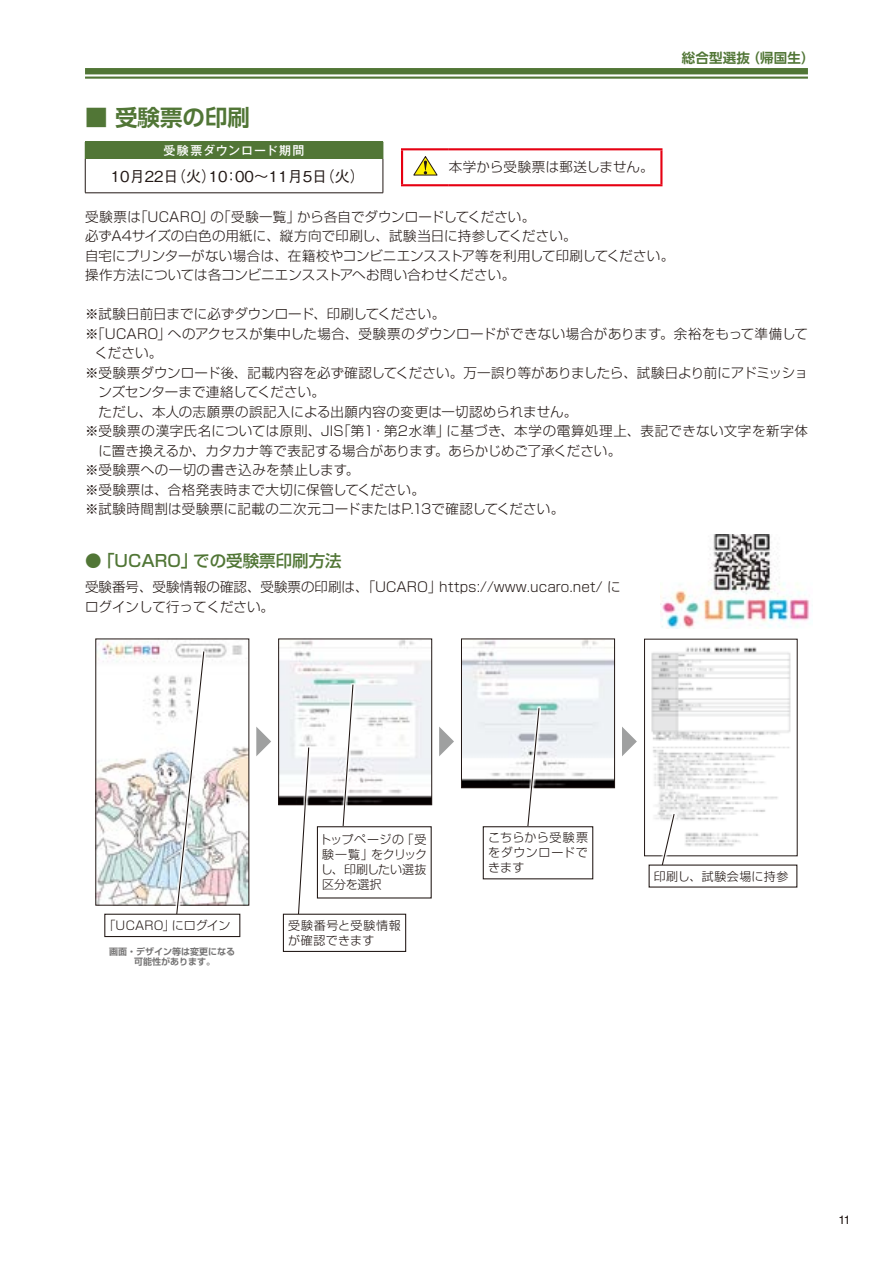
<style>
.page{position:relative;width:893px;height:1263px;background:#fff}
.page>*{position:absolute;margin:0;border:0;box-sizing:border-box;transform-origin:0 0}
.t1{font:700 22.5px "UD Shin Go Pro De";color:#517636}
.t2{font:500 16.5px "Shin Go Pro";color:#517636}
.t3{font:500 15px "Gothic BBB Pro";color:#221815}
.t4{font:300 13.5px/19.5px "Shin Go Pro";letter-spacing:.01em;color:#221815}
.t5{font:300 13.5px "Shin Go Pro";letter-spacing:.04em;color:#221815}
.t6{font:300 13.5px "Shin Go Pro";letter-spacing:.03em;color:#221815}
.t7{font:300 13.5px "Shin Go Pro";letter-spacing:-.01em;color:#221815}
.t8{font:700 13.5px "UD Shin Go Pro De";letter-spacing:.01em;color:#517636}
.t9{font:300 12px/15px "Shin Go Pro";letter-spacing:.02em;color:#221815;text-align:justify}
.t10{font:300 12px/15px "Shin Go Pro";letter-spacing:.045em;color:#221815}
.t11{font:500 12px "Gothic MB101 Pro";letter-spacing:.075em;color:#fff}
.t12{font:12px "Helvetica LT Std";color:#221815}
.t13{font:700 9px/10.5px "Shin Go Pro De";color:#727171;text-align:center}
</style>
<div class="page">
<div style="left:85px;top:68px;width:723px;height:6px;background:#517636"></div>
<hr style="left:85px;top:77px;width:723px;height:2px;background:#517636">
<div style="left:85px;top:142px;width:298px;height:17px;background:#517636"></div>
<hr style="left:85px;top:159px;width:1px;height:34px;background:#221815">
<hr style="left:383px;top:159px;width:1px;height:34px;background:#221815">
<hr style="left:85px;top:193px;width:298px;height:1px;background:#221815">
<svg style="left:383px;top:142px;width:1px;height:17px"></svg>
<hr style="left:401px;top:148px;width:48px;height:2px;background:#e60012">
<hr style="left:401px;top:150px;width:2px;height:34px;background:#e60012">
<hr style="left:449px;top:148px;width:213px;height:2px;background:#e60012">
<hr style="left:660px;top:150px;width:2px;height:34px;background:#e60012">
<hr style="left:401px;top:184px;width:48px;height:2px;background:#e60012">
<hr style="left:449px;top:184px;width:213px;height:2px;background:#e60012">
<svg style="left:413px;top:156px;width:25px;height:19px"></svg>
<img style="left:98px;top:641px;width:149px;height:262px">
<img style="left:280px;top:641px;width:150px;height:162px">
<div style="left:278px;top:639px;width:154px;height:166px;border:1px solid #221815"></div>
<img style="left:463px;top:641px;width:150px;height:145px">
<div style="left:461px;top:639px;width:154px;height:149px;border:1px solid #221815"></div>
<svg style="left:256px;top:727px;width:15px;height:29px"></svg>
<img style="left:651px;top:647px;width:140px;height:200px">
<div style="left:644px;top:639px;width:153px;height:217px;border:1px solid #221815"></div>
<svg style="left:622px;top:727px;width:15px;height:29px"></svg>
<svg style="left:439px;top:727px;width:15px;height:29px"></svg>
<svg style="left:658px;top:812px;width:18px;height:63px"></svg>
<svg style="left:659px;top:813px;width:16px;height:51px"></svg>
<svg style="left:522px;top:706px;width:19px;height:83px"></svg>
<svg style="left:523px;top:707px;width:17px;height:119px"></svg>
<div style="left:296px;top:746px;width:16px;height:181px;background:#fff"></div>
<svg style="left:297px;top:746px;width:13px;height:168px"></svg>
<svg style="left:340px;top:683px;width:15px;height:123px"></svg>
<svg style="left:341px;top:683px;width:13px;height:143px"></svg>
<svg style="left:174px;top:650px;width:33px;height:264px"></svg>
<svg style="left:175px;top:650px;width:30px;height:264px"></svg>
<div style="left:104px;top:914px;width:136px;height:23px;border:1px solid #221815"></div>
<div style="left:317px;top:826px;width:115px;height:72px;border:1px solid #221815"></div>
<div style="left:283px;top:914px;width:123px;height:38px;border:1px solid #221815"></div>
<div style="left:483px;top:826px;width:110px;height:53px;border:1px solid #221815"></div>
<img style="left:661px;top:535px;width:149px;height:93px">
<h1 class="t1" style="left:85px;top:99px;width:166px">■ 受験票の印刷</h1>
<p class="t11" style="left:164px;top:140px;width:143px">受験票ダウンロード期間</p>
<p class="t8" style="left:682px;top:47px;width:134px">総合型選抜（帰国生）</p>
<p class="t4" style="left:449px;top:156px;width:206px">本学から受験票は郵送しません。</p>
<p class="t3" style="left:111px;top:164px;width:255px">10月22日（火）10：00〜11月5日（火）</p>
<p class="t4" style="left:85px;top:205px;width:591px">受験票は「UCARO」の「受験一覧」から各自でダウンロードしてください。<br>必ずA4サイズの白色の用紙に、縦方向で印刷し、試験当日に持参してください。<br>自宅にプリンターがない場合は、在籍校やコンビニエンスストア等を利用して印刷してください。操作方法については各コンビニエンスストアへお問い合わせください。</p>
<p class="t4" style="left:85px;top:303px;width:362px">※試験日前日までに必ずダウンロード、印刷してください。</p>
<p class="t4" style="left:85px;top:322px;width:724px">※「UCARO」へのアクセスが集中した場合、受験票のダウンロードができない場合があります。余裕をもって準備して</p>
<p class="t4" style="left:95px;top:342px;width:69px">ください。</p>
<p class="t4" style="left:85px;top:361px;width:724px">※受験票ダウンロード後、記載内容を必ず確認してください。万一誤り等がありましたら、試験日より前にアドミッショ</p>
<p class="t7" style="left:98px;top:381px;width:228px">ンズセンターまで連絡してください。</p>
<p class="t4" style="left:85px;top:400px;width:494px">　ただし、本人の志願票の誤記入による出願内容の変更は一切認められません。</p>
<p class="t5" style="left:85px;top:420px;width:724px">※受験票の漢字氏名については原則、JIS「第1・第2水準」に基づき、本学の電算処理上、表記できない文字を新字体</p>
<p class="t4" style="left:98px;top:439px;width:524px">に置き換えるか、カタカナ等で表記する場合があります。あらかじめご了承ください。</p>
<p class="t6" style="left:85px;top:459px;width:276px">※受験票への一切の書き込みを禁止します。</p>
<p class="t4" style="left:85px;top:478px;width:341px">※受験票は、合格発表時まで大切に保管してください。</p>
<p class="t4" style="left:85px;top:498px;width:481px">※試験時間割は受験票に記載の二次元コードまたはP.13で確認してください。</p>
<p class="t2" style="left:85px;top:547px;width:258px">●「UCARO」での受験票印刷方法</p>
<p class="t4" style="left:85px;top:576px;width:537px">受験番号、受験情報の確認、受験票の印刷は、「UCARO」https://www.ucaro.net/ にログインして行ってください。</p>
<p class="t9" style="left:104px;top:916px;width:128px">「UCARO」にログイン</p>
<p class="t13" style="left:109px;top:945px;width:127px">画面・デザイン等は変更になる可能性があります。</p>
<p class="t9" style="left:320px;top:831px;width:109px">トップページの「受験一覧」をクリックし、印刷したい選抜区分を選択</p>
<p class="t10" style="left:288px;top:916px;width:114px">受験番号と受験情報が確認できます</p>
<p class="t9" style="left:488px;top:829px;width:101px">こちらから受験票をダウンロードできます</p>
<p class="t9" style="left:654px;top:867px;width:136px">印刷し、試験会場に持参</p>
<p class="t12" style="left:838px;top:1213px;width:13px">11</p>
</div>
